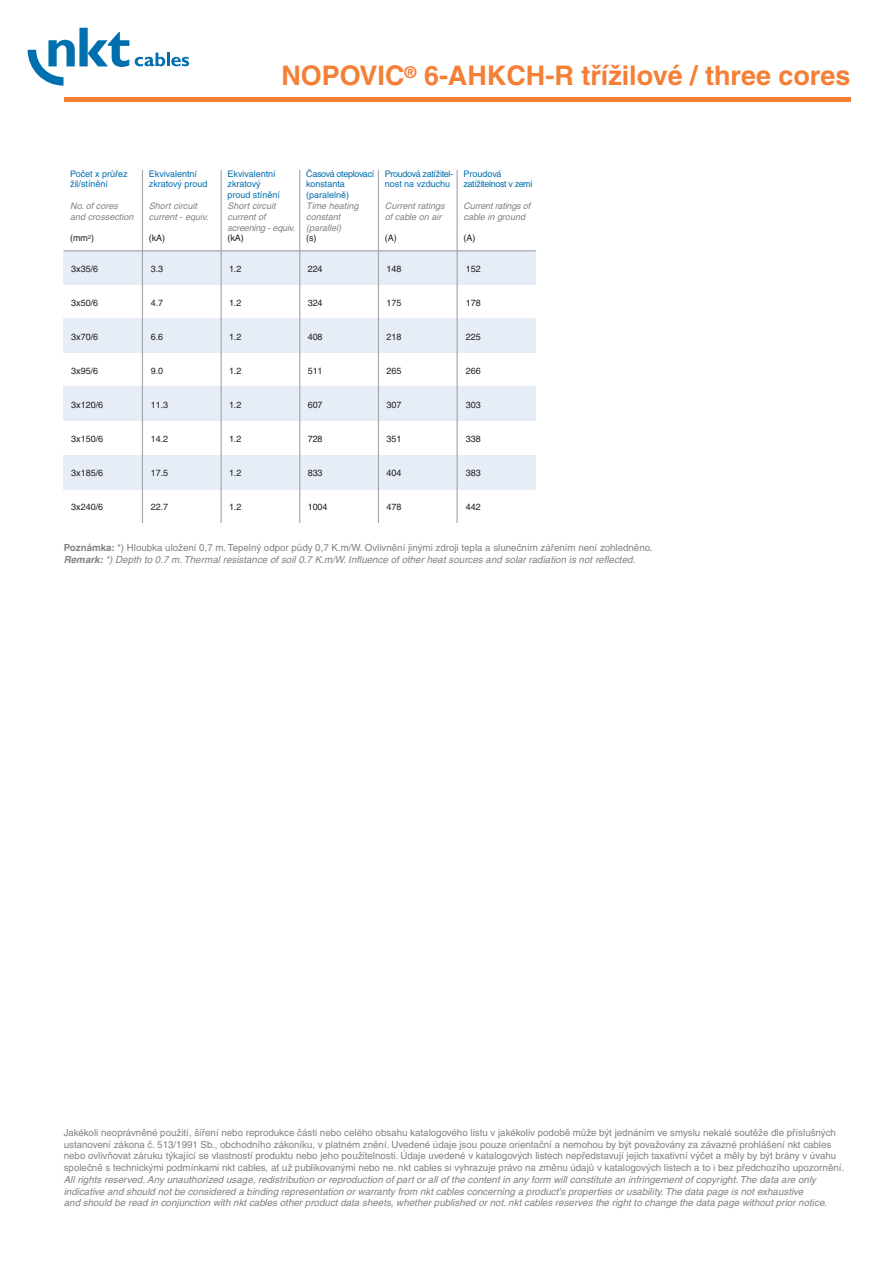
<style>
.page{position:relative;width:893px;height:1263px;background:#fff}
.page>*{position:absolute;margin:0;border:0;box-sizing:border-box;transform-origin:0 0}
.t1{font:700 27px "Helvetica CE";color:#f47f37}
.t2{font:italic 9.75px/11.7px "Helvetica CE";letter-spacing:.005em;color:#808285}
.t3{font:9.75px/11.7px "Helvetica CE";color:#808285}
.t4{font:9px "Helvetica CE";color:#231f20}
.t5{font:italic 9px/10.8px "Helvetica CE";letter-spacing:.005em;color:#808285}
.t6{font:9px/10.8px "Helvetica CE";color:#006faf}
.t7{font:9px/10.8px "Helvetica CE";letter-spacing:-.035em;color:#006faf}
.t8{font:italic 9px/10.8px "Helvetica CE";letter-spacing:-.015em;color:#808285}
.t9{font:9px/10.8px "Helvetica CE";letter-spacing:-.04em;color:#006faf}
.s1{font-weight:700;font-style:normal}
.s2{font-style:normal}
.s3{font-weight:700}
</style>
<div class="page">
<svg style="left:28px;top:28px;width:101px;height:58px"></svg>
<svg style="left:135px;top:53px;width:54px;height:13px"></svg>
<hr style="left:64px;top:98px;width:786px;height:4px;background:#f47f37">
<div style="left:64px;top:251px;width:472px;height:34px;background:#e6edf6"></div>
<div style="left:64px;top:319px;width:472px;height:34px;background:#e6edf6"></div>
<div style="left:64px;top:387px;width:472px;height:34px;background:#e6edf6"></div>
<div style="left:64px;top:455px;width:472px;height:34px;background:#e6edf6"></div>
<hr style="left:142px;top:170px;width:1px;height:353px;background:#a8a9ad">
<hr style="left:221px;top:170px;width:1px;height:353px;background:#a8a9ad">
<hr style="left:299px;top:170px;width:1px;height:353px;background:#a8a9ad">
<hr style="left:64px;top:250px;width:472px;height:1px;background:#a8a9ad">
<hr style="left:378px;top:170px;width:1px;height:353px;background:#a8a9ad">
<hr style="left:456px;top:170px;width:2px;height:353px;background:#a8a9ad">
<h1 class="t1" style="left:281px;top:66px;width:570px">NOPOVIC<sup>®</sup> 6-AHKCH-R třížilové / three cores</h1>
<p class="t6" style="left:306px;top:169px;width:70px">Časová oteplovací konstanta (paralelně)</p>
<p class="t5" style="left:306px;top:201px;width:54px">Time heating constant (parallel)</p>
<p class="t4" style="left:306px;top:235px;width:12px">(s)</p>
<p class="t6" style="left:70px;top:169px;width:59px">Počet x průřez žil/stínění</p>
<p class="t5" style="left:70px;top:201px;width:65px">No. of cores and crossection</p>
<p class="t4" style="left:70px;top:235px;width:25px">(mm<sup>2</sup>)</p>
<p class="t4" style="left:71px;top:265px;width:28px">3x35/6</p>
<p class="t4" style="left:151px;top:265px;width:14px">3.3</p>
<p class="t4" style="left:229px;top:265px;width:14px">1.2</p>
<p class="t4" style="left:308px;top:265px;width:16px">224</p>
<p class="t4" style="left:387px;top:265px;width:16px">148</p>
<p class="t4" style="left:466px;top:265px;width:16px">152</p>
<p class="t4" style="left:71px;top:299px;width:28px">3x50/6</p>
<p class="t4" style="left:151px;top:299px;width:14px">4.7</p>
<p class="t4" style="left:229px;top:299px;width:14px">1.2</p>
<p class="t4" style="left:308px;top:299px;width:16px">324</p>
<p class="t4" style="left:387px;top:299px;width:16px">175</p>
<p class="t4" style="left:466px;top:299px;width:16px">178</p>
<p class="t4" style="left:71px;top:333px;width:28px">3x70/6</p>
<p class="t4" style="left:151px;top:333px;width:14px">6.6</p>
<p class="t4" style="left:229px;top:333px;width:14px">1.2</p>
<p class="t4" style="left:308px;top:333px;width:16px">408</p>
<p class="t4" style="left:387px;top:333px;width:16px">218</p>
<p class="t4" style="left:466px;top:333px;width:16px">225</p>
<p class="t4" style="left:71px;top:367px;width:28px">3x95/6</p>
<p class="t4" style="left:151px;top:367px;width:14px">9.0</p>
<p class="t4" style="left:229px;top:367px;width:14px">1.2</p>
<p class="t4" style="left:308px;top:367px;width:16px">511</p>
<p class="t4" style="left:387px;top:367px;width:16px">265</p>
<p class="t4" style="left:466px;top:367px;width:16px">266</p>
<p class="t4" style="left:71px;top:401px;width:33px">3x120/6</p>
<p class="t4" style="left:151px;top:401px;width:19px">11.3</p>
<p class="t4" style="left:229px;top:401px;width:14px">1.2</p>
<p class="t4" style="left:308px;top:401px;width:16px">607</p>
<p class="t4" style="left:387px;top:401px;width:16px">307</p>
<p class="t4" style="left:466px;top:401px;width:16px">303</p>
<p class="t4" style="left:71px;top:435px;width:33px">3x150/6</p>
<p class="t4" style="left:151px;top:435px;width:19px">14.2</p>
<p class="t4" style="left:229px;top:435px;width:14px">1.2</p>
<p class="t4" style="left:308px;top:435px;width:16px">728</p>
<p class="t4" style="left:387px;top:435px;width:16px">351</p>
<p class="t4" style="left:466px;top:435px;width:16px">338</p>
<p class="t4" style="left:71px;top:469px;width:33px">3x185/6</p>
<p class="t4" style="left:151px;top:469px;width:19px">17.5</p>
<p class="t4" style="left:229px;top:469px;width:14px">1.2</p>
<p class="t4" style="left:308px;top:469px;width:16px">833</p>
<p class="t4" style="left:387px;top:469px;width:16px">404</p>
<p class="t4" style="left:466px;top:469px;width:16px">383</p>
<p class="t4" style="left:71px;top:503px;width:33px">3x240/6</p>
<p class="t4" style="left:151px;top:503px;width:19px">22.7</p>
<p class="t4" style="left:229px;top:503px;width:14px">1.2</p>
<p class="t4" style="left:308px;top:503px;width:21px">1004</p>
<p class="t4" style="left:387px;top:503px;width:16px">478</p>
<p class="t4" style="left:466px;top:503px;width:16px">442</p>
<p class="t6" style="left:149px;top:169px;width:60px">Ekvivalentní zkratový proud</p>
<p class="t5" style="left:149px;top:201px;width:61px">Short circuit current - equiv.</p>
<p class="t4" style="left:149px;top:235px;width:18px">(kA)</p>
<p class="t6" style="left:227px;top:169px;width:54px">Ekvivalentní zkratový proud stínění</p>
<p class="t5" style="left:227px;top:201px;width:69px">Short circuit current of screening - equiv.</p>
<p class="t4" style="left:227px;top:235px;width:18px">(kA)</p>
<p class="t7" style="left:385px;top:169px;width:70px">Proudová zatížitel&shy;nost na vzduchu</p>
<p class="t5" style="left:385px;top:201px;width:61px">Current ratings of cable on air</p>
<p class="t4" style="left:385px;top:235px;width:13px">(A)</p>
<p class="t9" style="left:463px;top:169px;width:70px">Proudová zatížitelnost v zemi</p>
<p class="t8" style="left:463px;top:201px;width:68px">Current ratings of cable in ground</p>
<p class="t4" style="left:463px;top:235px;width:13px">(A)</p>
<p class="t2" style="left:64px;top:543px;width:590px"><span class="s1">Poznámka:</span> <span class="s2">*) Hloubka uložení 0,7 m. Tepelný odpor půdy 0,7 K.m/W. Ovlivnění jinými zdroji tepla a slunečním zářením není zohledněno.<br></span><span class="s3">Remark:</span> *) Depth to 0.7 m. Thermal resistance of soil 0.7 K.m/W. Influence of other heat sources and solar radiation is not reflected.</p>
<p class="t3" style="left:64px;top:1128px;width:782px">Jakékoli neoprávněné použití, šíření nebo reprodukce části nebo celého obsahu katalogového listu v jakékoliv podobě může být jednáním ve smyslu nekalé soutěže dle příslušných ustanovení zákona č. 513/1991 Sb., obchodního zákoníku, v platném znění. Uvedené údaje jsou pouze orientační a nemohou by být považovány za závazné prohlášení nkt cables nebo ovlivňovat záruku týkající se vlastností produktu nebo jeho použitelnosti. Údaje uvedené v katalogových listech nepředstavují jejich taxativní výčet a měly by být brány v úvahu společně s technickými podmínkami nkt cables, ať už publikovanými nebo ne. nkt cables si vyhrazuje právo na změnu údajů v katalogových listech a to i bez předchozího upozornění.</p>
<p class="t2" style="left:64px;top:1174px;width:765px">All rights reserved. Any unauthorized usage, redistribution or reproduction of part or all of the content in any form will constitute an infringement of copyright. The data are only indicative and should not be considered a binding representation or warranty from nkt cables concerning a product's properties or usability. The data page is not exhaustive<br>and should be read in conjunction with nkt cables other product data sheets, whether published or not. nkt cables reserves the right to change the data page without prior notice.</p>
</div>
